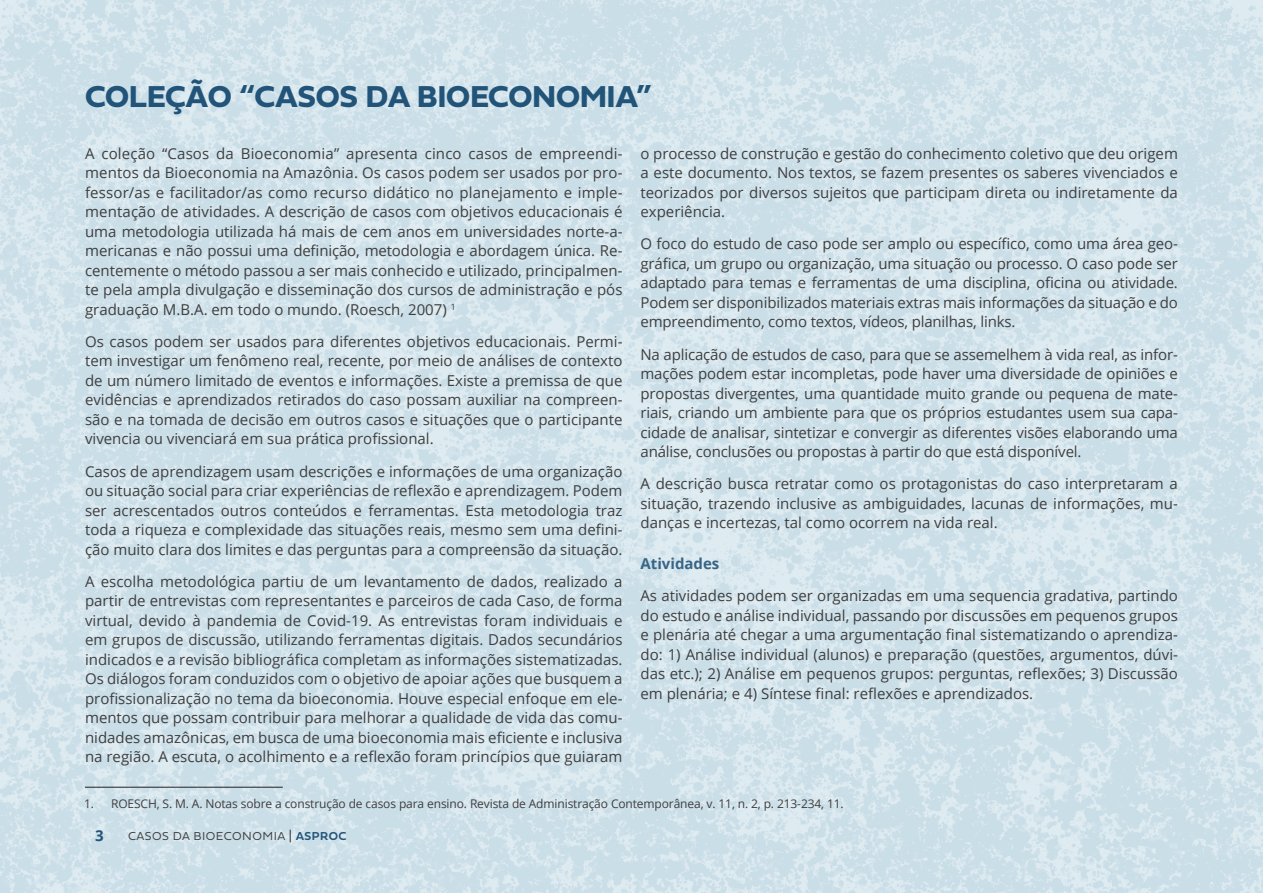
<style>
.page{position:relative;width:1263px;height:893px;background:#fff}
.page>*{position:absolute;margin:0;border:0;box-sizing:border-box;transform-origin:0 0}
.titulo{font:31.5px "Fieldwork Geo Bold";color:#215478}
.corpo{font:15px/19.5px "Open Sans";color:#3e3e3f;text-align:justify}
.Paragraph_Style_1{font:700 15px "Open Sans";color:#376585}
.t1{font:700 15px "Open Sans";color:#215478}
.t2{font:12px "Open Sans";letter-spacing:-.01em;color:#3e3e3f}
.t3{font:12px "Fieldwork Geo Light";letter-spacing:.04em;color:#3e3e3f}
.s1{color:#231f20}
.s2{font-family:"Fieldwork Geo Demibold";color:#215478}
</style>
<div class="page">
<img style="left:0;top:0;width:1263px;height:893px">
<hr style="left:85px;top:787px;width:198px;height:1px;background:#231f20">
<p class="titulo" style="left:85px;top:71px;width:568px">COLEÇÃO “CASOS DA BIOECONOMIA”</p>
<p class="corpo" style="left:85px;top:143px;width:539px">A coleção “Casos da Bioeconomia” apresenta cinco casos de empreendi&shy;mentos da Bioeconomia na Amazônia. Os casos podem ser usados por pro&shy;fessor/as e facilitador/as como recurso didático no planejamento e imple&shy;mentação de atividades. A descrição de casos com objetivos educacionais é uma metodologia utilizada há mais de cem anos em universidades norte-a&shy;mericanas e não possui uma definição, metodologia e abordagem única. Re&shy;centemente o método passou a ser mais conhecido e utilizado, principalmen&shy;te pela ampla divulgação e disseminação dos cursos de administração e pós graduação M.B.A. em todo o mundo. (Roesch, 2007) <sup>1</sup></p>
<p class="corpo" style="left:85px;top:331px;width:539px">Os casos podem ser usados para diferentes objetivos educacionais. Permi&shy;tem investigar um fenômeno real, recente, por meio de análises de contexto de um número limitado de eventos e informações. Existe a premissa de que evidências e aprendizados retirados do caso possam auxiliar na compreen&shy;são e na tomada de decisão em outros casos e situações que o participante vivencia ou vivenciará em sua prática profissional.</p>
<p class="corpo" style="left:85px;top:461px;width:539px">Casos de aprendizagem usam descrições e informações de uma organização ou situação social para criar experiências de reflexão e aprendizagem. Podem ser acrescentados outros conteúdos e ferramentas. Esta metodologia traz toda a riqueza e complexidade das situações reais, mesmo sem uma defini&shy;ção muito clara dos limites e das perguntas para a compreensão da situação.</p>
<p class="corpo" style="left:85px;top:571px;width:539px">A escolha metodológica partiu de um levantamento de dados, realizado a partir de entrevistas com representantes e parceiros de cada Caso, de forma virtual, devido à pandemia de Covid-19. As entrevistas foram individuais e em grupos de discussão, utilizando ferramentas digitais. Dados secundários indicados e a revisão bibliográfica completam as informações sistematizadas.<br>Os diálogos foram conduzidos com o objetivo de apoiar ações que busquem a profissionalização no tema da bioeconomia. Houve especial enfoque em ele&shy;mentos que possam contribuir para melhorar a qualidade de vida das comu&shy;nidades amazônicas, em busca de uma bioeconomia mais eficiente e inclusiva na região. A escuta, o acolhimento e a reflexão foram princípios que guiaram</p>
<p class="corpo" style="left:640px;top:143px;width:539px">o processo de construção e gestão do conhecimento coletivo que deu origem a este documento. Nos textos, se fazem presentes os saberes vivenciados e teorizados por diversos sujeitos que participam direta ou indiretamente da experiência.</p>
<p class="corpo" style="left:640px;top:234px;width:539px">O foco do estudo de caso pode ser amplo ou específico, como uma área geo&shy;gráfica, um grupo ou organização, uma situação ou processo. O caso pode ser adaptado para temas e ferramentas de uma disciplina, oficina ou atividade.<br>Podem ser disponibilizados materiais extras mais informações da situação e do empreendimento, como textos, vídeos, planilhas, links.</p>
<p class="corpo" style="left:640px;top:344px;width:539px">Na aplicação de estudos de caso, para que se assemelhem à vida real, as infor&shy;mações podem estar incompletas, pode haver uma diversidade de opiniões e propostas divergentes, uma quantidade muito grande ou pequena de mate&shy;riais, criando um ambiente para que os próprios estudantes usem sua capa&shy;cidade de analisar, sintetizar e convergir as diferentes visões elaborando uma análise, conclusões ou propostas à partir do que está disponível.</p>
<p class="corpo" style="left:640px;top:474px;width:539px">A descrição busca retratar como os protagonistas do caso interpretaram a situação, trazendo inclusive as ambiguidades, lacunas de informações, mu&shy;danças e incertezas, tal como ocorrem na vida real.</p>
<p class="Paragraph_Style_1" style="left:640px;top:553px;width:80px">Atividades</p>
<p class="corpo" style="left:640px;top:586px;width:539px">As atividades podem ser organizadas em uma sequencia gradativa, partindo do estudo e análise individual, passando por discussões em pequenos grupos e plenária até chegar a uma argumentação final sistematizando o aprendiza&shy;do: 1) Análise individual (alunos) e preparação (questões, argumentos, dúvi&shy;das etc.); 2) Análise em pequenos grupos: perguntas, reflexões; 3) Discussão em plenária; e 4) Síntese final: reflexões e aprendizados.</p>
<p class="t2" style="left:84px;top:795px;width:761px">1. ROESCH, S. M. A. Notas sobre a construção de casos para ensino. Revista de Administração Contemporânea, v. 11, n. 2, p. 213-234, 11.</p>
<p class="t1" style="left:95px;top:825px;width:10px">3</p>
<p class="t3" style="left:128px;top:826px;width:220px">CASOS DA BIOECONOMIA <span class="s1">|</span> <span class="s2">ASPROC</span></p>
</div>
